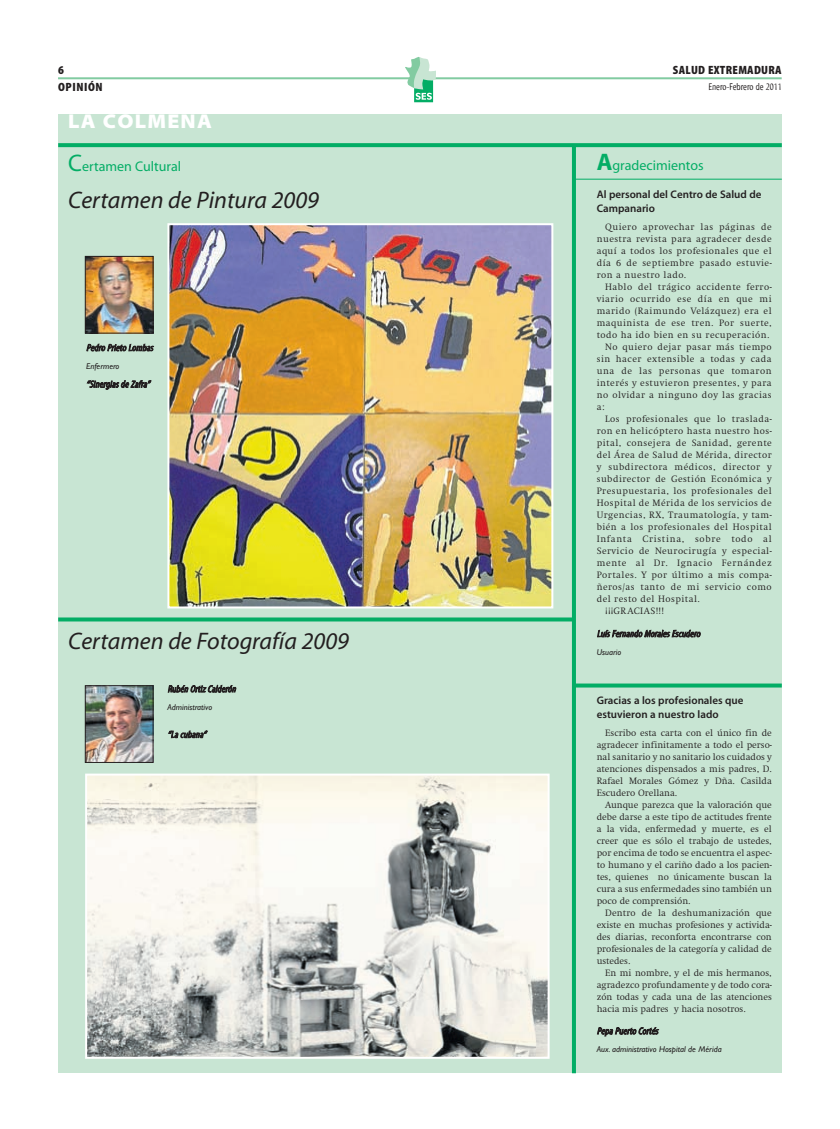
<style>
.page{position:relative;width:840px;height:1129px;background:#fff}
.page>*{position:absolute;margin:0;border:0;box-sizing:border-box;transform-origin:0 0}
.t1{font:italic 24px "Myriad";color:#231f20}
.t2{font:20px "Myriad 830700";letter-spacing:.06em;color:#fff}
.t3{font:14px "Myriad";color:#03ad65}
.t4{font:12px "Myriad 830400";letter-spacing:.025em;color:#231f20}
.t5{font:12px/17.5px "Myriad 830400";letter-spacing:.05em;color:#231f20}
.t6{font:11px/14px "Myriad 565600";color:#231f20}
.t7{font:10px "Myriad Tilt";color:#231f20}
.t8{font:300 9.6px/12px "Swift EF";letter-spacing:.05em;color:#231f20;text-align:justify}
.t9{font:italic 9.6px "Myriad Tilt";letter-spacing:.015em;color:#231f20}
.t10{font:300 9.6px "Swift EF";letter-spacing:.07em;color:#231f20}
.t11{font:italic 8.5px "Gill Sans";color:#231f20}
.s1{font-size:24px}
.s2{font-weight:700;font-size:24px}
</style>
<div class="page">
<div style="left:58px;top:114px;width:723px;height:957px;background:#c8e5d3"></div>
<img style="left:170px;top:226px;width:380px;height:379px">
<div style="left:167px;top:223px;width:386px;height:385px;border:2px solid #fff"></div>
<svg style="left:58px;top:143px;width:723px;height:4px;fill:#03ad65"></svg>
<svg style="left:571px;top:146px;width:4px;height:926px;fill:#03ad65"></svg>
<hr style="left:574px;top:179px;width:207px;height:1px;background:#03ad65">
<img style="left:88px;top:776px;width:458px;height:279px">
<div style="left:85px;top:773px;width:464px;height:285px;border:2px solid #fff"></div>
<img style="left:87px;top:687px;width:64px;height:73px">
<div style="left:85px;top:685px;width:68px;height:77px;border:1px solid #231f20"></div>
<svg style="left:58px;top:617px;width:515px;height:4px;fill:#03ad65"></svg>
<hr style="left:58px;top:77px;width:723px;height:2px;background:#82cba1">
<svg style="left:404px;top:57px;width:31px;height:45px"></svg>
<img style="left:87px;top:258px;width:64px;height:73px">
<div style="left:85px;top:256px;width:68px;height:77px;border:1px solid #231f20"></div>
<svg style="left:571px;top:683px;width:210px;height:4px"></svg>
<p class="t5" style="left:58px;top:61px;width:46px">6<br>OPINIÓN</p>
<p class="t4" style="left:672px;top:62px;width:110px">SALUD EXTREMADURA</p>
<p class="t7" style="left:708px;top:83px;width:75px">Enero-Febrero de 2011</p>
<h2 class="t2" style="left:68px;top:110px;width:145px">LA COLMENA</h2>
<h3 class="t3" style="left:68px;top:161px;width:114px"><span class="s1">C</span>ertamen Cultural</h3>
<h3 class="t3" style="left:596px;top:160px;width:108px"><span class="s2">A</span>gradecimientos</h3>
<h1 class="t1" style="left:68px;top:191px;width:252px">Certamen de Pintura 2009</h1>
<p class="t6" style="left:596px;top:187px;width:166px">Al personal del Centro de Salud de<br>Campanario</p>
<p class="t8" style="left:596px;top:220px;width:176px;text-indent:9px">Quiero aprovechar las páginas de nuestra revista para agradecer desde aquí a todos los profesionales que el día 6 de septiembre pasado estuvie&shy;ron a nuestro lado.</p>
<p class="t8" style="left:605px;top:280px;width:168px">Hablo del trágico accidente ferro-</p>
<p class="t8" style="left:596px;top:292px;width:176px">viario ocurrido ese día en que mi</p>
<p class="t8" style="left:596px;top:304px;width:176px">marido (Raimundo Velázquez) era el</p>
<p class="t8" style="left:596px;top:316px;width:176px">maquinista de ese tren. Por suerte,</p>
<p class="t8" style="left:596px;top:328px;width:174px">todo ha ido bien en su recuperación.</p>
<p class="t8" style="left:605px;top:340px;width:168px">No quiero dejar pasar más tiempo</p>
<p class="t8" style="left:596px;top:352px;width:176px">sin hacer extensible a todas y cada</p>
<p class="t8" style="left:596px;top:364px;width:176px">una de las personas que tomaron</p>
<p class="t8" style="left:596px;top:376px;width:176px">interés y estuvieron presentes, y para</p>
<p class="t8" style="left:596px;top:388px;width:176px">no olvidar a ninguno doy las gracias</p>
<p class="t8" style="left:596px;top:400px;width:9px">a:</p>
<p class="t8" style="left:605px;top:412px;width:168px">Los profesionales que lo traslada-</p>
<p class="t8" style="left:596px;top:424px;width:176px">ron en helicóptero hasta nuestro hos-</p>
<p class="t8" style="left:596px;top:436px;width:176px">pital, consejera de Sanidad, gerente</p>
<p class="t8" style="left:596px;top:448px;width:176px">del Área de Salud de Mérida, director</p>
<p class="t8" style="left:596px;top:460px;width:177px">y subdirectora médicos, director y</p>
<p class="t8" style="left:596px;top:472px;width:176px">subdirector de Gestión Económica y</p>
<p class="t8" style="left:596px;top:484px;width:176px">Presupuestaria, los profesionales del</p>
<p class="t8" style="left:596px;top:496px;width:176px">Hospital de Mérida de los servicios de</p>
<p class="t8" style="left:596px;top:508px;width:176px">Urgencias, RX, Traumatología, y tam-</p>
<p class="t8" style="left:596px;top:520px;width:176px">bién a los profesionales del Hospital</p>
<p class="t10" style="left:596px;top:533px;width:176px">Infanta Cristina, sobre todo al</p>
<p class="t8" style="left:596px;top:544px;width:176px">Servicio de Neurocirugía y especial-</p>
<p class="t10" style="left:596px;top:557px;width:176px">mente al Dr. Ignacio Fernández</p>
<p class="t8" style="left:596px;top:568px;width:176px">Portales. Y por último a mis compa-</p>
<p class="t8" style="left:596px;top:580px;width:176px">ñeros/as tanto de mi servicio como</p>
<p class="t8" style="left:596px;top:592px;width:104px">del resto del Hospital.</p>
<p class="t8" style="left:605px;top:604px;width:60px">¡¡¡GRACIAS!!!</p>
<p class="t9" style="left:596px;top:630px;width:106px">Luís Fernando Morales Escudero</p>
<p class="t9" style="left:86px;top:344px;width:70px">Pedro Prieto Lombas</p>
<p class="t11" style="left:86px;top:362px;width:35px">Enfermero</p>
<p class="t9" style="left:86px;top:380px;width:67px">“Sinergias de Zafra”</p>
<h1 class="t1" style="left:68px;top:631px;width:282px">Certamen de Fotografía 2009</h1>
<p class="t11" style="left:596px;top:648px;width:26px">Usuario</p>
<p class="t9" style="left:167px;top:685px;width:71px">Rubén Ortiz Calderón</p>
<p class="t11" style="left:167px;top:703px;width:46px">Administrativo</p>
<p class="t9" style="left:167px;top:730px;width:42px">“La cubana”</p>
<p class="t6" style="left:596px;top:693px;width:148px">Gracias a los profesionales que estuvieron a nuestro lado</p>
<p class="t8" style="left:596px;top:726px;width:177px;text-indent:9px">Escribo esta carta con el único fin de agradecer infinitamente a todo el perso&shy;nal sanitario y no sanitario los cuidados y atenciones dispensados a mis padres, D.<br>Rafael Morales Gómez y Dña. Casilda Escudero Orellana.</p>
<p class="t8" style="left:596px;top:798px;width:176px;text-indent:9px">Aunque parezca que la valoración que debe darse a este tipo de actitudes frente a la vida, enfermedad y muerte, es el creer que es sólo el trabajo de ustedes, por encima de todo se encuentra el aspec&shy;to humano y el cariño dado a los pacien&shy;tes, quienes no únicamente buscan la cura a sus enfermedades sino también un poco de comprensión.</p>
<p class="t8" style="left:596px;top:906px;width:176px;text-indent:9px">Dentro de la deshumanización que existe en muchas profesiones y activida&shy;des diarias, reconforta encontrarse con profesionales de la categoría y calidad de ustedes.</p>
<p class="t8" style="left:596px;top:966px;width:176px;text-indent:9px">En mi nombre, y el de mis hermanos, agradezco profundamente y de todo cora&shy;zón todas y cada una de las atenciones hacia mis padres y hacia nosotros.</p>
<p class="t9" style="left:596px;top:1027px;width:64px">Pepa Puerto Cortés</p>
<p class="t11" style="left:596px;top:1045px;width:126px">Aux. administrativo Hospital de Mérida</p>
</div>
